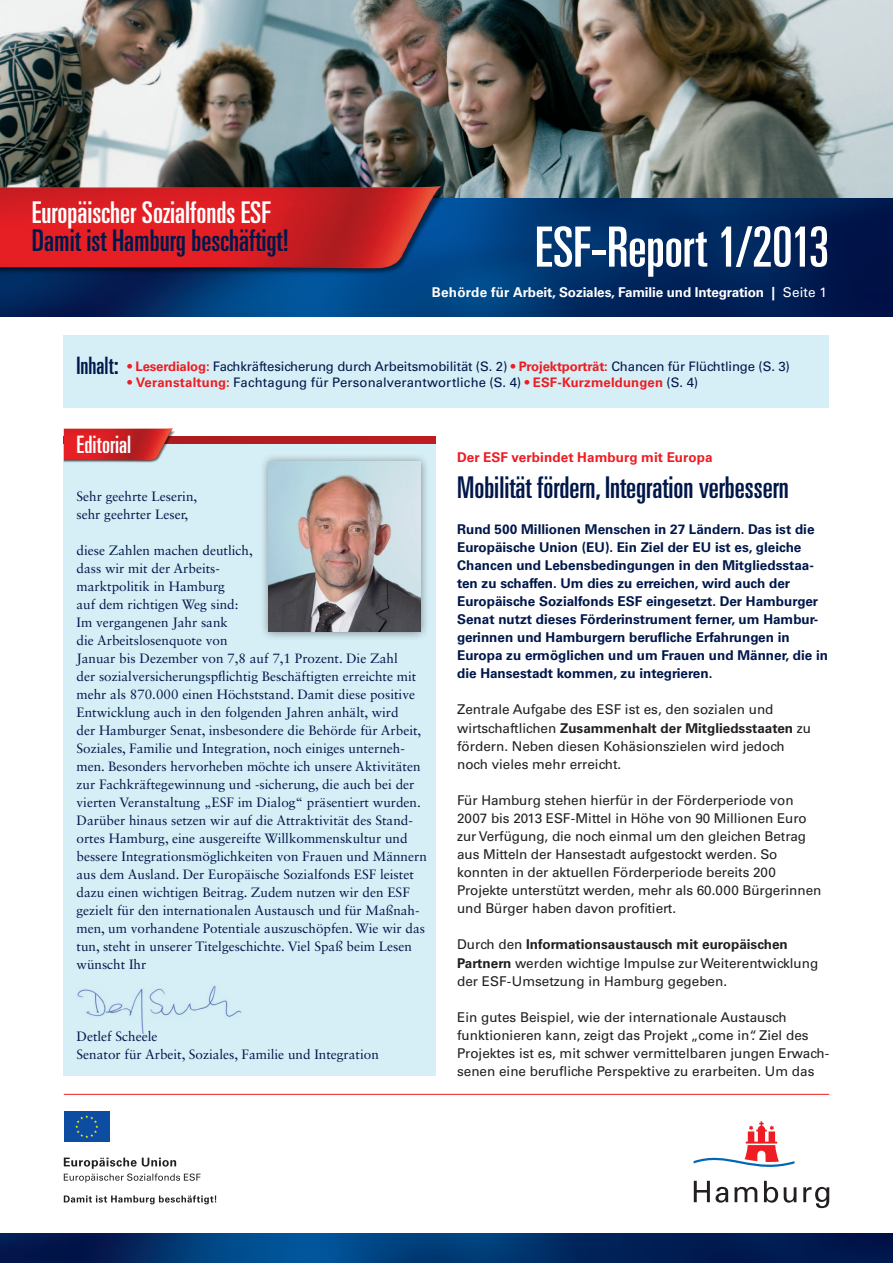
<style>
.page{position:relative;width:893px;height:1263px;background:#fff}
.page>*{position:absolute;margin:0;border:0;box-sizing:border-box;transform-origin:0 0}
.t1{font:ultra-condensed 55.5px "Univers LT Std";letter-spacing:-.005em;color:#fff}
.t2{font:ultra-condensed 30px "Univers LT Std";color:#00174a}
.t3{font:ultra-condensed 30px "Univers LT Std";color:#fff}
.t4{font:ultra-condensed 24px "Univers LT Std";letter-spacing:.005em;color:#fff}
.t5{font:13.5px/18px "Sabon LT Std";color:#00174a}
.t6{font:13.5px/18.1px "Univers LT Std";color:#231f20}
.t7{font:700 13.5px/18.1px "Univers LT Std";color:#00174a}
.t8{font:700 13.5px "Univers LT Std";letter-spacing:-.01em;color:#fff}
.t9{font:700 13.5px "Univers LT Std";letter-spacing:.005em;color:#ee1d23}
.t10{font:13.2px "Univers LT Std";letter-spacing:-.01em;color:#00174a}
.t11{font:13.2px "Univers LT Std";letter-spacing:.01em;color:#00174a}
.s1{font-weight:400}
.s2{font-stretch:ultra-condensed;font-size:24px}
.s3{font-weight:700;color:#ee1d23}
.s4{font-weight:700}
</style>
<div class="page">
<div style="left:64px;top:437px;width:372px;height:639px;background:#d6eff6"></div>
<img style="left:196px;top:437px;width:240px;height:6px">
<img style="left:64px;top:428px;width:132px;height:35px">
<img style="left:0;top:0;width:893px;height:317px">
<hr style="left:64px;top:1094px;width:765px;height:1px;background:#ee1d23">
<svg style="left:694px;top:1181px;width:16px;height:21px"></svg>
<svg style="left:716px;top:1187px;width:12px;height:16px"></svg>
<svg style="left:735px;top:1187px;width:22px;height:15px"></svg>
<svg style="left:764px;top:1181px;width:14px;height:22px"></svg>
<svg style="left:784px;top:1187px;width:12px;height:16px"></svg>
<svg style="left:803px;top:1187px;width:26px;height:21px"></svg>
<svg style="left:694px;top:1121px;width:100px;height:46px"></svg>
<div style="left:260px;top:452px;width:170px;height:189px;background:#231f20;opacity:.5"></div>
<img style="left:269px;top:461px;width:152px;height:170px">
<img style="left:77px;top:985px;width:165px;height:48px">
<svg style="left:64px;top:1195px;width:152px;height:9px"></svg>
<svg style="left:64px;top:1157px;width:137px;height:25px"></svg>
<div style="left:64px;top:1111px;width:46px;height:31px;background:#0d4da1"></div>
<svg style="left:75px;top:1115px;width:23px;height:23px"></svg>
<img style="left:0;top:186px;width:472px;height:91px">
<div style="left:64px;top:335px;width:765px;height:72px;background:#d6eff6"></div>
<img style="left:0;top:1233px;width:893px;height:30px">
<h2 class="t3" style="left:32px;top:195px;width:240px">Europäischer Sozialfonds ESF</h2>
<h2 class="t2" style="left:32px;top:224px;width:259px">Damit ist Hamburg beschäftigt!</h2>
<h1 class="t1" style="left:535px;top:215px;width:296px">ESF-Report 1/2013</h1>
<p class="t8" style="left:432px;top:285px;width:397px">Behörde für Arbeit, Soziales, Familie und Integration | <span class="s1">Seite 1</span></p>
<p class="t10" style="left:77px;top:358px;width:715px"><span class="s2">Inhalt:</span> <span class="s3">• Leserdialog:</span> Fachkräftesicherung durch Arbeitsmobilität (S. 2) <span class="s3">• Projektporträt:</span> Chancen für Flüchtlinge (S. 3)</p>
<p class="t11" style="left:128px;top:374px;width:572px"><span class="s3">• Veranstaltung:</span> Fachtagung für Personalverantwortliche (S. 4) <span class="s3">• ESF-Kurzmeldungen</span> (S. 4)</p>
<h3 class="t4" style="left:77px;top:431px;width:56px">Editorial</h3>
<p class="t5" style="left:77px;top:487px;width:122px">Sehr geehrte Leserin, sehr geehrter Leser,</p>
<p class="t5" style="left:77px;top:541px;width:352px">diese Zahlen machen deutlich,<br>dass wir mit der Arbeits-<br>marktpolitik in Hamburg<br>auf dem richtigen Weg sind:<br>Im vergangenen Jahr sank<br>die Arbeitslosenquote von<br>Januar bis Dezember von 7,8 auf 7,1 Prozent. Die Zahl<br>der sozialversicherungspflichtig Beschäftigten erreichte mit mehr als 870.000 einen Höchststand. Damit diese positive Entwicklung auch in den folgenden Jahren anhält, wird<br>der Hamburger Senat, insbesondere die Behörde für Arbeit, Soziales, Familie und Integration, noch einiges unterneh&shy;men. Besonders hervorheben möchte ich unsere Aktivitäten zur Fachkräftegewinnung und -sicherung, die auch bei der vierten Veranstaltung „ESF im Dialog“ präsentiert wurden.<br>Darüber hinaus setzen wir auf die Attraktivität des Stand&shy;ortes Hamburg, eine ausgereifte Willkommenskultur und bessere Integrationsmöglichkeiten von Frauen und Männern aus dem Ausland. Der Europäische Sozialfonds ESF leistet dazu einen wichtigen Beitrag. Zudem nutzen wir den ESF gezielt für den internationalen Austausch und für Maßnah&shy;men, um vorhandene Potentiale auszuschöpfen. Wie wir das tun, steht in unserer Titelgeschichte. Viel Spaß beim Lesen wünscht Ihr</p>
<p class="t5" style="left:77px;top:1027px;width:304px">Detlef Scheele<br>Senator für Arbeit, Soziales, Familie und Integration</p>
<p class="t9" style="left:457px;top:449px;width:257px">Der ESF verbindet Hamburg mit Europa</p>
<h2 class="t2" style="left:457px;top:470px;width:333px">Mobilität fördern, Integration verbessern</h2>
<p class="t7" style="left:457px;top:520px;width:372px">Rund 500 Millionen Menschen in 27 Ländern. Das ist die Europäische Union (EU). Ein Ziel der EU ist es, gleiche Chancen und Lebensbedingungen in den Mitgliedsstaa&shy;ten zu schaffen. Um dies zu erreichen, wird auch der Europäische Sozialfonds ESF eingesetzt. Der Hamburger Senat nutzt dieses Förderinstrument ferner, um Hambur&shy;gerinnen und Hamburgern berufliche Erfahrungen in Europa zu ermöglichen und um Frauen und Männer, die in die Hansestadt kommen, zu integrieren.</p>
<p class="t6" style="left:457px;top:701px;width:355px">Zentrale Aufgabe des ESF ist es, den sozialen und wirtschaftlichen <span class="s4">Zusammenhalt der Mitgliedsstaaten</span> zu fördern. Neben diesen Kohäsionszielen wird jedoch noch vieles mehr erreicht.</p>
<p class="t6" style="left:457px;top:791px;width:366px">Für Hamburg stehen hierfür in der Förderperiode von 2007 bis 2013 ESF-Mittel in Höhe von 90 Millionen Euro zur Verfügung, die noch einmal um den gleichen Betrag aus Mitteln der Hansestadt aufgestockt werden. So konnten in der aktuellen Förderperiode bereits 200<br>Projekte unterstützt werden, mehr als 60.000 Bürgerinnen und Bürger haben davon profitiert.</p>
<p class="t6" style="left:457px;top:936px;width:363px">Durch den <span class="s4">Informationsaustausch mit europäischen<br>Partnern</span> werden wichtige Impulse zur Weiterentwicklung der ESF-Umsetzung in Hamburg gegeben.</p>
<p class="t6" style="left:457px;top:1008px;width:374px">Ein gutes Beispiel, wie der internationale Austausch funktionieren kann, zeigt das Projekt „come in“. Ziel des Projektes ist es, mit schwer vermittelbaren jungen Erwach&shy;senen eine berufliche Perspektive zu erarbeiten. Um das</p>
</div>
